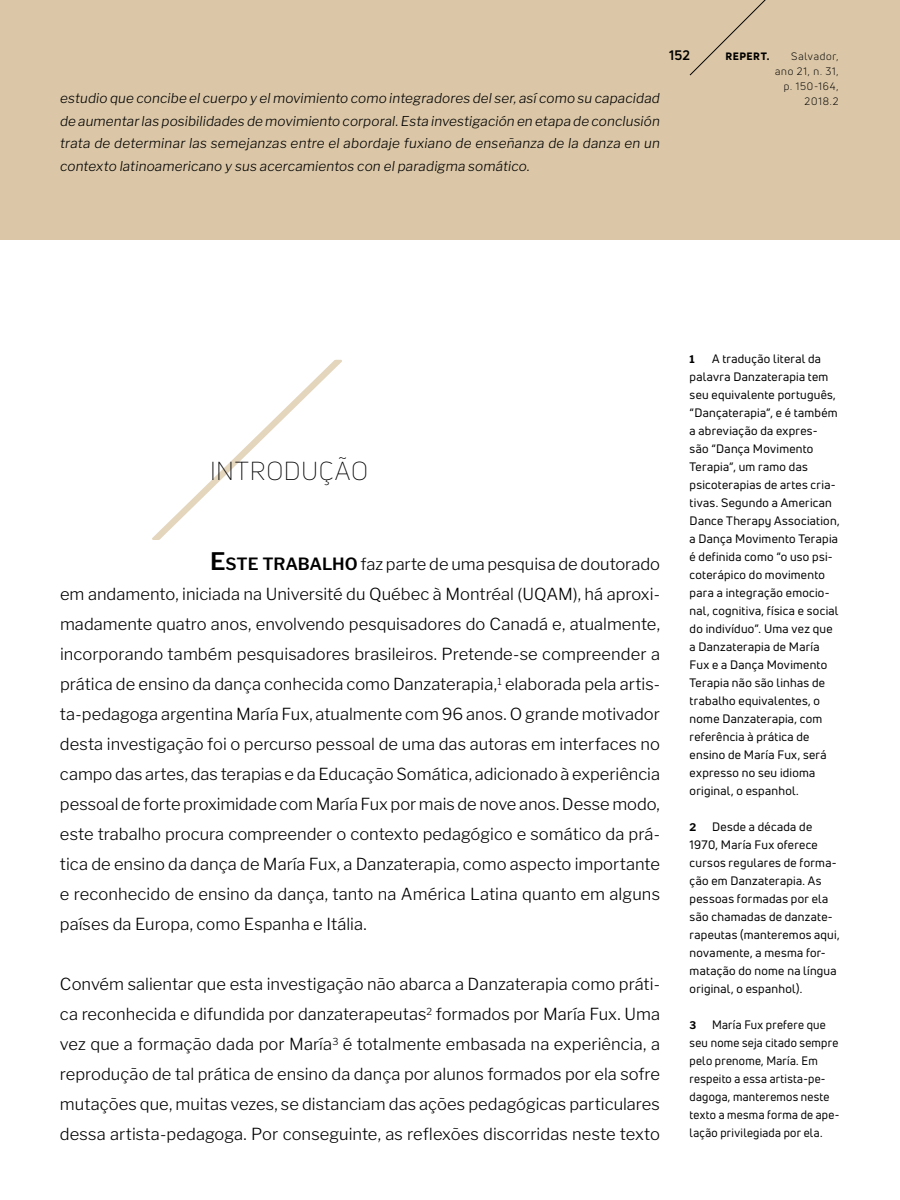
<style>
.page{position:relative;width:900px;height:1200px;background:#fff}
.page>*{position:absolute;margin:0;border:0;box-sizing:border-box;transform-origin:0 0}
.t1{font:300 252px "Uni Neue";color:#e4d5bd;scale:1.25 1}
.t2{font:300 25.5px "Uni Neue";letter-spacing:.03em;color:#000}
.t3{font:300 16.5px/30px "Libre Franklin";color:#000;text-align:justify}
.t4{font:italic 300 13.5px/22.5px "Libre Franklin";letter-spacing:.01em;color:#000;text-align:justify}
.t5{font:700 13.5px "Uni Neue";color:#000}
.t6{font:12px/18px "Uni Neue";letter-spacing:.02em;color:#000}
.t7{font:12px/18px "Uni Neue";letter-spacing:.02em;color:#000;scale:.96 1}
.t8{font:10.5px/15px "Uni Neue";letter-spacing:.07em;color:#000;text-align:right}
.t9{font:800 10.5px "Uni Neue";letter-spacing:.05em;color:#000}
.t10{font:700 10.5px "Libre Franklin";color:#000}
.t11{font:700 10.5px "Libre Franklin";color:#000;scale:.96 1}
.s1{font-weight:600;font-size:24px}
.s2{font-weight:600;font-size:16.8px}
</style>
<div class="page">
<div style="left:0;top:0;width:900px;height:240px;background:#dbc7a7"></div>
<svg style="left:689px;top:0;width:77px;height:76px"></svg>
<p class="t4" style="left:60px;top:87px;width:602px">estudio que concibe el cuerpo y el movimiento como integradores del ser, así como su capacidad de aumentar las posibilidades de movimiento corporal. Esta investigación en etapa de conclusión trata de determinar las semejanzas entre el abordaje fuxiano de enseñanza de la danza en un contexto latinoamericano y sus acercamientos con el paradigma somático.</p>
<p class="t5" style="left:669px;top:47px;width:22px">152</p>
<p class="t9" style="left:725px;top:49px;width:45px">REPERT.</p>
<p class="t8" style="left:775px;top:49px;width:65px">Salvador, ano 21, n. 31, p. 150-164,<br>2018.2</p>
<h1 class="t1" style="left:221px;top:296px;width:154px">⁄</h1>
<h2 class="t2" style="left:210px;top:455px;width:160px">INTRODUÇÃO</h2>
<p class="t3" style="left:60px;top:549px;width:602px;text-indent:150px"><span class="s1">E</span><span class="s2">STE TRABALHO</span> faz parte de uma pesquisa de doutorado em andamento, iniciada na Université du Québec à Montréal (UQAM), há aproxi&shy;madamente quatro anos, envolvendo pesquisadores do Canadá e, atualmente, incorporando também pesquisadores brasileiros. Pretende-se compreender a prática de ensino da dança conhecida como Danzaterapia,<sup>1</sup> elaborada pela artis&shy;ta-pedagoga argentina María Fux, atualmente com 96 anos. O grande motivador desta investigação foi o percurso pessoal de uma das autoras em interfaces no campo das artes, das terapias e da Educação Somática, adicionado à experiência pessoal de forte proximidade com María Fux por mais de nove anos. Desse modo, este trabalho procura compreender o contexto pedagógico e somático da prá&shy;tica de ensino da dança de María Fux, a Danzaterapia, como aspecto importante e reconhecido de ensino da dança, tanto na América Latina quanto em alguns países da Europa, como Espanha e Itália.</p>
<p class="t3" style="left:60px;top:969px;width:602px">Convém salientar que esta investigação não abarca a Danzaterapia como práti&shy;ca reconhecida e difundida por danzaterapeutas<sup>2</sup> formados por María Fux. Uma vez que a formação dada por María<sup>3</sup> é totalmente embasada na experiência, a reprodução de tal prática de ensino da dança por alunos formados por ela sofre mutações que, muitas vezes, se distanciam das ações pedagógicas particulares dessa artista-pedagoga. Por conseguinte, as reflexões discorridas neste texto</p>
<p class="t6" style="left:690px;top:350px;width:151px;text-indent:22px">A tradução literal da palavra Danzaterapia tem seu equivalente português, “Dançaterapia”, e é também a abreviação da expres&shy;são “Dança Movimento<br>Terapia”, um ramo das psicoterapias de artes cria&shy;tivas. Segundo a American<br>Dance Therapy Association, a Dança Movimento Terapia é definida como “o uso psi&shy;coterápico do movimento para a integração emocio&shy;nal, cognitiva, física e social do indivíduo”. Uma vez que a Danzaterapia de María<br>Fux e a Dança Movimento<br>Terapia não são linhas de trabalho equivalentes, o nome Danzaterapia, com referência à prática de ensino de María Fux, será expresso no seu idioma original, o espanhol.</p>
<p class="t10" style="left:690px;top:821px;width:8px">2</p>
<p class="t10" style="left:690px;top:353px;width:7px">1</p>
<p class="t6" style="left:690px;top:818px;width:152px;text-indent:22px">Desde a década de<br>1970, María Fux oferece cursos regulares de forma&shy;ção em Danzaterapia. As pessoas formadas por ela são chamadas de danzate&shy;rapeutas (manteremos aqui, novamente, a mesma for&shy;matação do nome na língua original, o espanhol).</p>
<p class="t11" style="left:690px;top:1019px;width:9px">3</p>
<p class="t7" style="left:690px;top:1016px;width:157px;text-indent:22px">María Fux prefere que seu nome seja citado sempre pelo prenome, María. Em respeito a essa artista-pe&shy;dagoga, manteremos neste texto a mesma forma de ape&shy;lação privilegiada por ela.</p>
</div>
